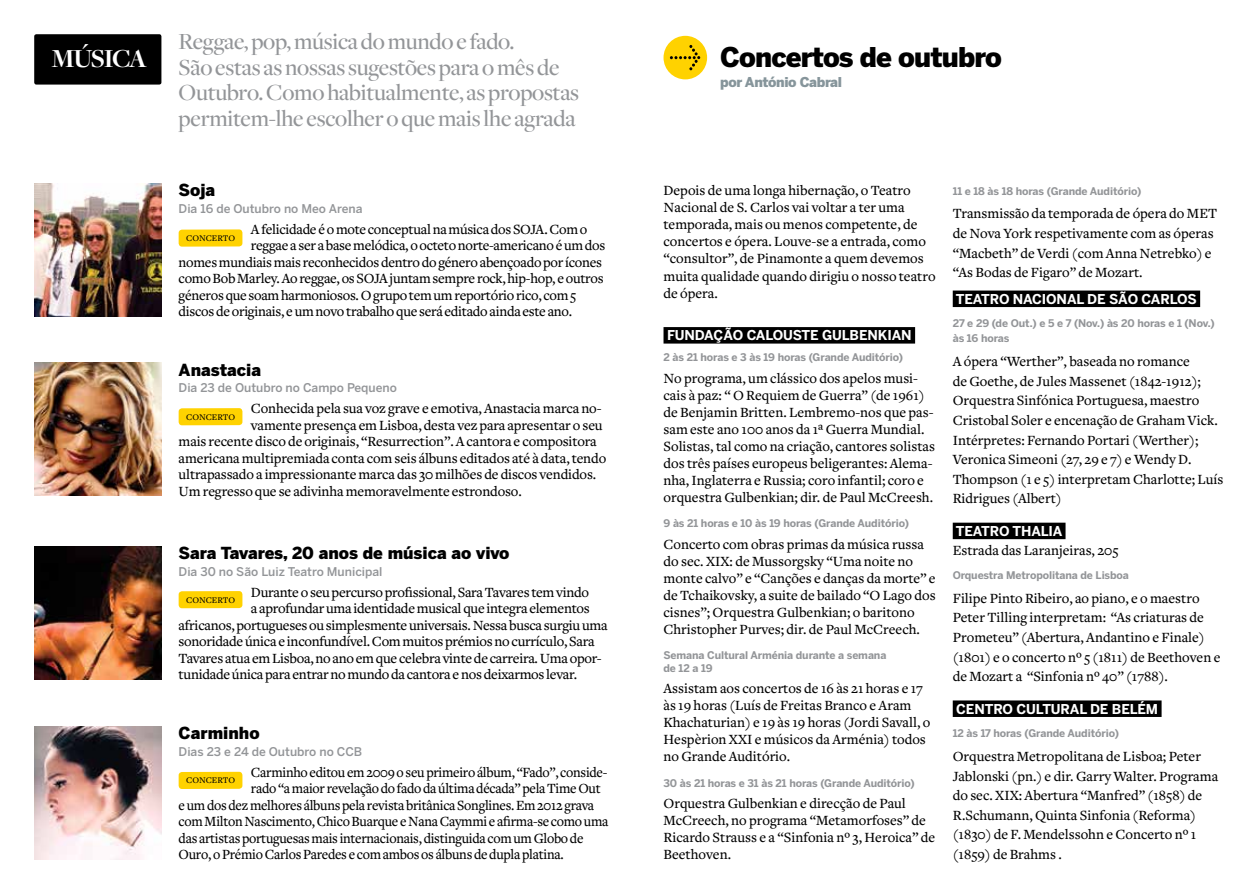
<style>
.page{position:relative;width:1259px;height:893px;background:#fff}
.page>*{position:absolute;margin:0;border:0;box-sizing:border-box;transform-origin:0 0}
.t1{font:900 27px "Benton Sans";letter-spacing:-.03em;color:#000}
.t2{font:700 27px "Freight Disp";letter-spacing:-.05em;color:#fff}
.t3{font:500 24px/25.5px "Freight Disp";letter-spacing:-.01em;color:#939598}
.t4{font:900 16.5px "Benton Sans";color:#000}
.t5{font:500 14.7px/17.1px "Freight Text";color:#000}
.t6{font:500 14.7px "Freight Text";letter-spacing:-.02em;color:#000}
.t7{font:500 14.7px "Freight Text";letter-spacing:-.02em;color:#000;scale:.96 1}
.t8{font:700 13.5px "Benton Sans";letter-spacing:-.01em;color:#fff}
.t9{font:900 13.5px "Benton Sans";letter-spacing:-.03em;color:#86959b}
.t10{font:500 12px "Benton Sans";color:#939598}
.t11{font:700 10.5px/12.6px "Benton Sans";letter-spacing:-.01em;color:#939598}
.t12{font:500 9px "Freight Text";color:#000}
</style>
<div class="page">
<div style="left:34px;top:34px;width:127px;height:51px;background:#000;border-radius:2px"></div>
<div style="left:663px;top:36px;width:44px;height:43px;background:#ffd200;border-radius:50%"></div>
<svg style="left:670px;top:45px;width:30px;height:25px"></svg>
<div style="left:663px;top:327px;width:252px;height:17px;background:#000"></div>
<div style="left:952px;top:291px;width:248px;height:16px;background:#000"></div>
<div style="left:952px;top:523px;width:113px;height:16px;background:#000"></div>
<div style="left:952px;top:700px;width:209px;height:17px;background:#000"></div>
<img style="left:34px;top:183px;width:128px;height:133px">
<img style="left:34px;top:363px;width:128px;height:133px">
<img style="left:34px;top:546px;width:128px;height:133px">
<img style="left:34px;top:726px;width:128px;height:133px">
<div style="left:179px;top:591px;width:63px;height:17px;background:#ffd200;border-radius:3px"></div>
<div style="left:179px;top:408px;width:63px;height:17px;background:#ffd200;border-radius:3px"></div>
<div style="left:179px;top:229px;width:63px;height:18px;background:#ffd200;border-radius:3px"></div>
<div style="left:179px;top:772px;width:63px;height:17px;background:#ffd200;border-radius:3px"></div>
<h2 class="t3" style="left:179px;top:30px;width:402px">Reggae, pop, música do mundo e fado.<br>São estas as nossas sugestões para o mês de Outubro. Como habitualmente, as propostas permitem-lhe escolher o que mais lhe agrada</h2>
<h1 class="t2" style="left:52px;top:44px;width:97px">MÚSICA</h1>
<h1 class="t1" style="left:720px;top:41px;width:283px">Concertos de outubro</h1>
<p class="t9" style="left:720px;top:74px;width:123px">por António Cabral</p>
<p class="t4" style="left:179px;top:180px;width:38px">Soja</p>
<p class="t10" style="left:179px;top:201px;width:185px">Dia 16 de Outubro no Meo Arena</p>
<p class="t6" style="left:251px;top:221px;width:338px">A felicidade é o mote conceptual na música dos SOJA. Com o</p>
<p class="t6" style="left:251px;top:237px;width:356px">reggae a ser a base melódica, o octeto norte-americano é um dos</p>
<p class="t6" style="left:179px;top:254px;width:425px">nomes mundiais mais reconhecidos dentro do género abençoado por ícones</p>
<p class="t6" style="left:179px;top:270px;width:426px">como Bob Marley. Ao reggae, os SOJA juntam sempre rock, hip-hop, e outros</p>
<p class="t6" style="left:179px;top:287px;width:399px">géneros que soam harmoniosos.O grupo tem um reportório rico, com 5</p>
<p class="t6" style="left:179px;top:303px;width:395px">discos de originais, e um novo trabalho que será editado ainda este ano.</p>
<p class="t12" style="left:186px;top:233px;width:7px">concerto</p>
<p class="t4" style="left:179px;top:360px;width:84px">Anastacia</p>
<p class="t10" style="left:179px;top:381px;width:220px">Dia 23 de Outubro no Campo Pequeno</p>
<p class="t5" style="left:251px;top:400px;width:352px">Conhecida pela sua voz grave e emotiva, Anastacia marca no-</p>
<p class="t5" style="left:251px;top:417px;width:353px">vamente presença em Lisboa, desta vez para apresentar o seu</p>
<p class="t5" style="left:179px;top:433px;width:420px">mais recente disco de originais, “Resurrection”. A cantora e compositora</p>
<p class="t5" style="left:179px;top:450px;width:429px">americana multipremiada conta com seis álbuns editados até à data, tendo</p>
<p class="t5" style="left:179px;top:466px;width:419px">ultrapassado a impressionante marca das 30 milhões de discos vendidos.</p>
<p class="t5" style="left:179px;top:483px;width:345px">Um regresso que se adivinha memoravelmente estrondoso.</p>
<p class="t12" style="left:186px;top:412px;width:7px">concerto</p>
<p class="t4" style="left:179px;top:543px;width:332px">Sara Tavares, 20 anos de música ao vivo</p>
<p class="t10" style="left:179px;top:564px;width:205px">Dia 30 no São Luiz Teatro Municipal</p>
<p class="t6" style="left:251px;top:584px;width:340px">Durante o seu percurso profissional, Sara Tavares tem vindo</p>
<p class="t6" style="left:251px;top:600px;width:340px">a aprofundar uma identidade musical que integra elementos</p>
<p class="t6" style="left:179px;top:617px;width:430px">africanos, portugueses ou simplesmente universais. Nessa busca surgiu uma</p>
<p class="t6" style="left:179px;top:633px;width:417px">sonoridade única e inconfundível. Com muitos prémios no currículo, Sara</p>
<p class="t6" style="left:179px;top:650px;width:424px">Tavares atua em Lisboa, no ano em que celebra vinte de carreira. Uma opor-</p>
<p class="t6" style="left:179px;top:666px;width:400px">tunidade única para entrar no mundo da cantora e nos deixarmos levar.</p>
<p class="t12" style="left:186px;top:595px;width:7px">concerto</p>
<p class="t4" style="left:179px;top:723px;width:82px">Carminho</p>
<p class="t10" style="left:179px;top:744px;width:185px">Dias 23 e 24 de Outubro no CCB</p>
<p class="t7" style="left:251px;top:764px;width:373px">Carminho editou em 2009 o seu primeiro álbum, “Fado”, conside-</p>
<p class="t7" style="left:251px;top:780px;width:366px">rado “a maior revelação do fado da última década” pela Time Out</p>
<p class="t7" style="left:179px;top:797px;width:434px">e um dos dez melhores álbuns pela revista britânicaSonglines. Em 2012 grava</p>
<p class="t7" style="left:179px;top:813px;width:449px">com Milton Nascimento, Chico Buarque e Nana Caymmi e afirma-se como uma</p>
<p class="t7" style="left:179px;top:830px;width:423px">das artistas portuguesas mais internacionais, distinguida com um Globo de</p>
<p class="t7" style="left:179px;top:846px;width:403px">Ouro, o Prémio Carlos Paredes e com ambos os álbuns de dupla platina.</p>
<p class="t12" style="left:186px;top:776px;width:7px">concerto</p>
<p class="t5" style="left:663px;top:182px;width:274px">Depois de uma longa hibernação, o Teatro Nacional de S. Carlos vai voltar a ter uma temporada, mais ou menos competente, de concertos e ópera. Louve-se a entrada, como “consultor”, de Pinamonte a quem devemos muita qualidade quando dirigiu o nosso teatro de ópera.</p>
<p class="t8" style="left:667px;top:327px;width:246px">FUNDAÇÃO CALOUSTE GULBENKIAN</p>
<p class="t11" style="left:663px;top:351px;width:241px">2 às 21 horas e 3 às 19 horas (Grande Auditório)</p>
<p class="t5" style="left:663px;top:370px;width:273px">No programa, um clássico dos apelos musi&shy;cais à paz: “ O Requiem de Guerra” (de 1961) de Benjamin Britten. Lembremo-nos que pas&shy;sam este ano 100 anos da 1ª Guerra Mundial.<br>Solistas, tal como na criação, cantores solistas dos três países europeus beligerantes: Alema&shy;nha, Inglaterra e Russia; coro infantil; coro e orquestra Gulbenkian; dir. de Paul McCreesh.</p>
<p class="t11" style="left:663px;top:517px;width:247px">9 às 21 horas e 10 às 19 horas (Grande Auditório)</p>
<p class="t5" style="left:663px;top:536px;width:274px">Concerto com obras primas da música russa do sec. XIX: de Mussorgsky “Uma noite no monte calvo” e “Canções e danças da morte” e de Tchaikovsky, a suite de bailado “O Lago dos cisnes”; Orquestra Gulbenkian; o baritono Christopher Purves; dir. de Paul McCreech.</p>
<p class="t11" style="left:663px;top:649px;width:224px">Semana Cultural Arménia durante a semana de 12 a 19</p>
<p class="t5" style="left:663px;top:680px;width:268px">Assistam aos concertos de 16 às 21 horas e 17 às 19 horas (Luís de Freitas Branco e Aram Khachaturian) e 19 às 19 horas (Jordi Savall, o Hespèrion XXI e músicos da Arménia) todos no Grande Auditório.</p>
<p class="t11" style="left:663px;top:776px;width:253px">30 às 21 horas e 31 às 21 horas (Grande Auditório)</p>
<p class="t5" style="left:663px;top:795px;width:273px">Orquestra Gulbenkian e direcção de Paul McCreech, no programa “Metamorfoses” de Ricardo Strauss e a “Sinfonia nº 3, Heroica” de Beethoven.</p>
<p class="t11" style="left:952px;top:184px;width:190px">11 e 18 às 18 horas (Grande Auditório)</p>
<p class="t5" style="left:952px;top:204px;width:266px;line-height:19.6px">Transmissão da temporada de ópera do MET de Nova York respetivamente com as óperas “Macbeth” de Verdi (com Anna Netrebko) e “As Bodas de Figaro” de Mozart.</p>
<p class="t8" style="left:956px;top:291px;width:242px">TEATRO NACIONAL DE SÃO CARLOS</p>
<p class="t11" style="left:952px;top:316px;width:264px;line-height:15.1px">27 e 29 (de Out.) e 5 e 7 (Nov.) às 20 horas e 1 (Nov.) às 16 horas</p>
<p class="t5" style="left:952px;top:352px;width:272px;line-height:19.6px">A ópera “Werther”, baseada no romance<br>de Goethe, de Jules Massenet (1842-1912); Orquestra Sinfónica Portuguesa, maestro Cristobal Soler e encenação de Graham Vick.<br>Intérpretes: Fernando Portari (Werther); Veronica Simeoni (27, 29 e 7) e Wendy D.<br>Thompson (1 e 5) interpretam Charlotte; Luís Ridrigues (Albert)</p>
<p class="t8" style="left:956px;top:523px;width:108px">TEATRO THALIA</p>
<p class="t5" style="left:952px;top:542px;width:167px">Estrada das Laranjeiras, 205</p>
<p class="t11" style="left:952px;top:569px;width:178px">Orquestra Metropolitana de Lisboa</p>
<p class="t5" style="left:952px;top:589px;width:269px;line-height:19.6px">Filipe Pinto Ribeiro, ao piano, e o maestro Peter Tilling interpretam: “As criaturas de Prometeu” (Abertura, Andantino e Finale) (1801) e o concerto nº 5 (1811) de Beethoven e de Mozart a “Sinfonia nº 40” (1788).</p>
<p class="t8" style="left:956px;top:700px;width:203px">CENTRO CULTURAL DE BELéM</p>
<p class="t11" style="left:952px;top:727px;width:168px">12 às 17 horas (Grande Auditório)</p>
<p class="t5" style="left:952px;top:747px;width:267px;line-height:19.6px">Orquestra Metropolitana de Lisboa; Peter Jablonski (pn.) e dir. Garry Walter. Programa do sec. XIX: Abertura “Manfred” (1858) de R.Schumann, Quinta Sinfonia (Reforma) (1830) de F. Mendelssohn e Concerto nº 1 (1859) de Brahms .</p>
</div>
